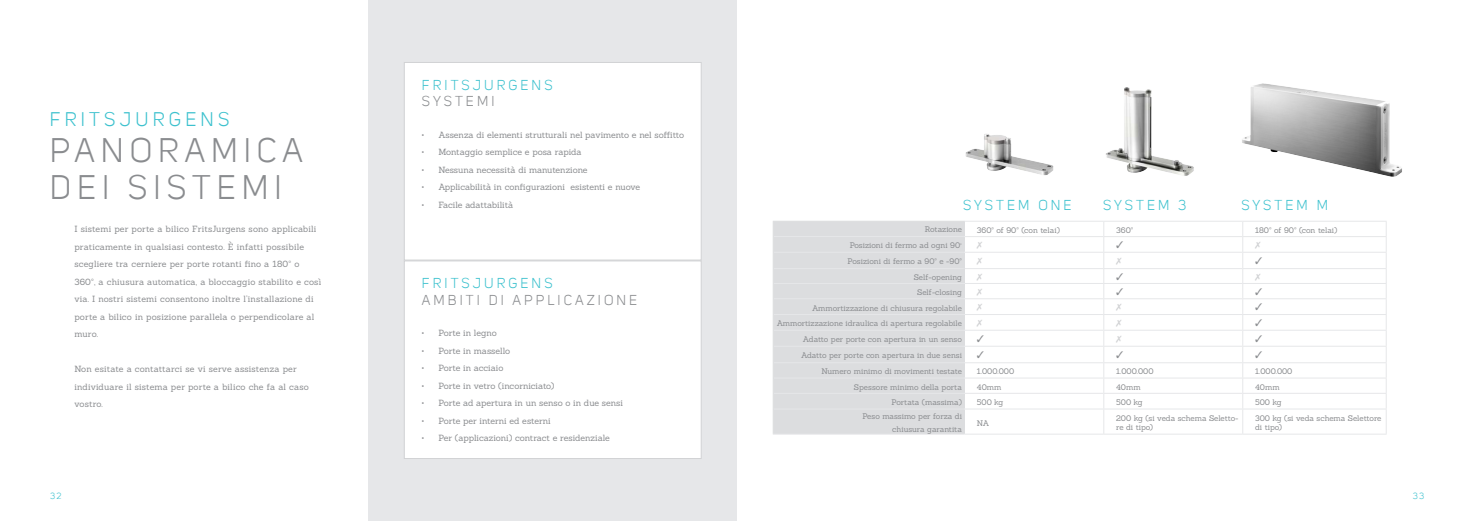
<style>
.page{position:relative;width:1474px;height:521px;background:#fff}
.page>*{position:absolute;margin:0;border:0;box-sizing:border-box;transform-origin:0 0}
.Kop_2_-_Blauw_38pt{font:33.25px/36.8px "Uni Sans";letter-spacing:.18em;color:#8a8c8f}
.Kop_4_-_Grijs_22pt{font:19.25px "Uni Sans";letter-spacing:.22em;color:#3cc1ce}
.Kop_5_-_Grijs_16pt{font:14px "Uni Sans";letter-spacing:.22em;color:#8a8c8f}
.Kop_5_-_Blauw_16pt{font:14px "Uni Sans";letter-spacing:.22em;color:#3cc1ce}
.bodytekst_-_10pt_int{font:14px "Uni Sans";letter-spacing:.215em;color:#3cc1ce}
.bodytekst_-_10pt_Int{font:8.75px/17.5px "Sanchez";color:#8a8c8f}
.t1{font:8.75px "Uni Sans";color:#3cc1ce}
.t2{font:7.88px/9.5px "Sanchez";letter-spacing:-.005em;color:#8a8c8f}
</style>
<div class="page">
<div style="left:368px;top:0;width:369px;height:521px;background:#e6e7e9"></div>
<div style="left:404px;top:62px;width:297px;height:198px;background:#fff;border:1px solid #d1d2d4"></div>
<div style="left:404px;top:260px;width:297px;height:199px;background:#fff;border:1px solid #d1d2d4"></div>
<img style="left:1106px;top:87px;width:88px;height:89px">
<img style="left:965px;top:134px;width:89px;height:41px">
<img style="left:1242px;top:83px;width:160px;height:94px">
<div style="left:773px;top:222px;width:191px;height:212px;background:#dcdddf"></div>
<hr style="left:773px;top:236px;width:191px;height:1px;background:#e6e7e9">
<hr style="left:773px;top:252px;width:191px;height:1px;background:#e6e7e9">
<hr style="left:773px;top:268px;width:191px;height:1px;background:#e6e7e9">
<hr style="left:773px;top:283px;width:191px;height:1px;background:#e6e7e9">
<hr style="left:773px;top:298px;width:191px;height:1px;background:#e6e7e9">
<hr style="left:773px;top:314px;width:191px;height:1px;background:#e6e7e9">
<hr style="left:773px;top:330px;width:191px;height:1px;background:#e6e7e9">
<hr style="left:773px;top:346px;width:191px;height:1px;background:#e6e7e9">
<hr style="left:773px;top:362px;width:191px;height:1px;background:#e6e7e9">
<hr style="left:773px;top:378px;width:191px;height:1px;background:#e6e7e9">
<hr style="left:773px;top:393px;width:191px;height:1px;background:#e6e7e9">
<hr style="left:772px;top:221px;width:192px;height:1px;background:#dcdddf">
<svg style="left:772px;top:222px;width:1px;height:211px"></svg>
<hr style="left:964px;top:221px;width:139px;height:1px;background:#e6e7e9">
<hr style="left:1103px;top:221px;width:139px;height:1px;background:#e6e7e9">
<hr style="left:773px;top:408px;width:191px;height:1px;background:#e6e7e9">
<hr style="left:772px;top:434px;width:192px;height:1px;background:#e6e7e9">
<hr style="left:964px;top:434px;width:139px;height:1px;background:#e6e7e9">
<hr style="left:1103px;top:434px;width:139px;height:1px;background:#e6e7e9">
<hr style="left:1242px;top:221px;width:144px;height:1px;background:#e6e7e9">
<hr style="left:1242px;top:434px;width:144px;height:1px;background:#e6e7e9">
<svg style="left:964px;top:222px;width:422px;height:212px"></svg>
<p class="Kop_5_-_Blauw_16pt" style="left:422px;top:77px;width:132px">FRITSJURGENS</p>
<p class="Kop_4_-_Grijs_22pt" style="left:50px;top:108px;width:181px">FRITSJURGENS</p>
<p class="Kop_2_-_Blauw_38pt" style="left:50px;top:133px;width:254px">PANORAMICA<br>DEI SISTEMI</p>
<p class="bodytekst_-_10pt_Int" style="left:74px;top:220px;width:248px">I sistemi per porte a bilico FritsJurgens sono applicabili praticamente in qualsiasi contesto. È infatti possibile scegliere tra cerniere per porte rotanti fino a 180º o 360º, a chiusura automatica, a bloccaggio stabilito e così via. I nostri sistemi consentono inoltre l’installazione di porte a bilico in posizione parallela o perpendicolare al muro.</p>
<p class="bodytekst_-_10pt_Int" style="left:74px;top:360px;width:236px">Non esitate a contattarci se vi serve assistenza per individuare il sistema per porte a bilico che fa al caso vostro.</p>
<p class="Kop_5_-_Grijs_16pt" style="left:422px;top:93px;width:74px">SYSTEMI</p>
<p class="bodytekst_-_10pt_Int" style="left:422px;top:126px;width:264px">• Assenza di elementi strutturali nel pavimento e nel soffitto</p>
<p class="bodytekst_-_10pt_Int" style="left:422px;top:143px;width:161px">• Montaggio semplice e posa rapida</p>
<p class="bodytekst_-_10pt_Int" style="left:422px;top:161px;width:167px">• Nessuna necessità di manutenzione</p>
<p class="bodytekst_-_10pt_Int" style="left:422px;top:178px;width:220px">• Applicabilità in configurazioni esistenti e nuove</p>
<p class="bodytekst_-_10pt_Int" style="left:422px;top:196px;width:93px">• Facile adattabilità</p>
<p class="Kop_5_-_Blauw_16pt" style="left:422px;top:275px;width:132px">FRITSJURGENS</p>
<p class="Kop_5_-_Grijs_16pt" style="left:422px;top:292px;width:217px">AMBITI DI APPLICAZIONE</p>
<p class="bodytekst_-_10pt_Int" style="left:422px;top:324px;width:76px">• Porte in legno</p>
<p class="bodytekst_-_10pt_Int" style="left:422px;top:342px;width:90px">• Porte in massello</p>
<p class="bodytekst_-_10pt_Int" style="left:422px;top:359px;width:83px">• Porte in acciaio</p>
<p class="bodytekst_-_10pt_Int" style="left:422px;top:377px;width:134px">• Porte in vetro (incorniciato)</p>
<p class="bodytekst_-_10pt_Int" style="left:422px;top:394px;width:203px">• Porte ad apertura in un senso o in due sensi</p>
<p class="bodytekst_-_10pt_Int" style="left:422px;top:412px;width:130px">• Porte per interni ed esterni</p>
<p class="bodytekst_-_10pt_Int" style="left:422px;top:429px;width:190px">• Per (applicazioni) contract e residenziale</p>
<p class="bodytekst_-_10pt_int" style="left:963px;top:197px;width:110px">SYSTEM ONE</p>
<p class="bodytekst_-_10pt_int" style="left:1103px;top:197px;width:85px">SYSTEM 3</p>
<p class="bodytekst_-_10pt_int" style="left:1241px;top:197px;width:88px">SYSTEM M</p>
<p class="t2" style="left:924px;top:224px;width:39px">Rotazione</p>
<p class="t2" style="left:976px;top:225px;width:85px">360º of 90º (con telai)</p>
<p class="t2" style="left:1116px;top:225px;width:19px">360º</p>
<p class="t2" style="left:1255px;top:225px;width:84px">180º of 90º (con telai)</p>
<p class="t2" style="left:849px;top:241px;width:114px">Posizioni di fermo ad ogni 90°</p>
<p class="t2" style="left:847px;top:257px;width:116px">Posizioni di fermo a 90º e -90º</p>
<p class="t2" style="left:913px;top:272px;width:50px">Self-opening</p>
<p class="t2" style="left:917px;top:287px;width:46px">Self-closing</p>
<p class="t2" style="left:812px;top:303px;width:151px">Ammortizzazione di chiusura regolabile</p>
<p class="t2" style="left:776px;top:319px;width:187px">Ammortizzazione idraulica di apertura regolabile</p>
<p class="t2" style="left:803px;top:335px;width:160px">Adatto per porte con apertura in un senso</p>
<p class="t2" style="left:801px;top:351px;width:162px">Adatto per porte con apertura in due sensi</p>
<p class="t2" style="left:821px;top:367px;width:142px">Numero minimo di movimenti testate</p>
<p class="t2" style="left:976px;top:367px;width:39px">1.000.000</p>
<p class="t2" style="left:1116px;top:367px;width:39px">1.000.000</p>
<p class="t2" style="left:1255px;top:367px;width:39px">1.000.000</p>
<p class="t2" style="left:854px;top:382px;width:109px">Spessore minimo della porta</p>
<p class="t2" style="left:976px;top:382px;width:26px">40mm</p>
<p class="t2" style="left:1116px;top:382px;width:26px">40mm</p>
<p class="t2" style="left:1255px;top:382px;width:26px">40mm</p>
<p class="t2" style="left:891px;top:397px;width:72px">Portata (massima)</p>
<p class="t2" style="left:976px;top:397px;width:28px">500 kg</p>
<p class="t2" style="left:1116px;top:397px;width:28px">500 kg</p>
<p class="t2" style="left:1255px;top:397px;width:28px">500 kg</p>
<p class="t2" style="left:862px;top:412px;width:101px">Peso massimo per forza di</p>
<p class="t2" style="left:892px;top:424px;width:71px">chiusura garantita</p>
<p class="t2" style="left:976px;top:418px;width:14px">NA</p>
<p class="t2" style="left:1116px;top:413px;width:124px">200 kg (si veda schema Seletto&shy;re di tipo)</p>
<p class="t2" style="left:1255px;top:413px;width:128px">300 kg (si veda schema Selettore di tipo)</p>
<p class="t1" style="left:50px;top:491px;width:13px">32</p>
<p class="t1" style="left:1412px;top:491px;width:13px">33</p>
</div>
